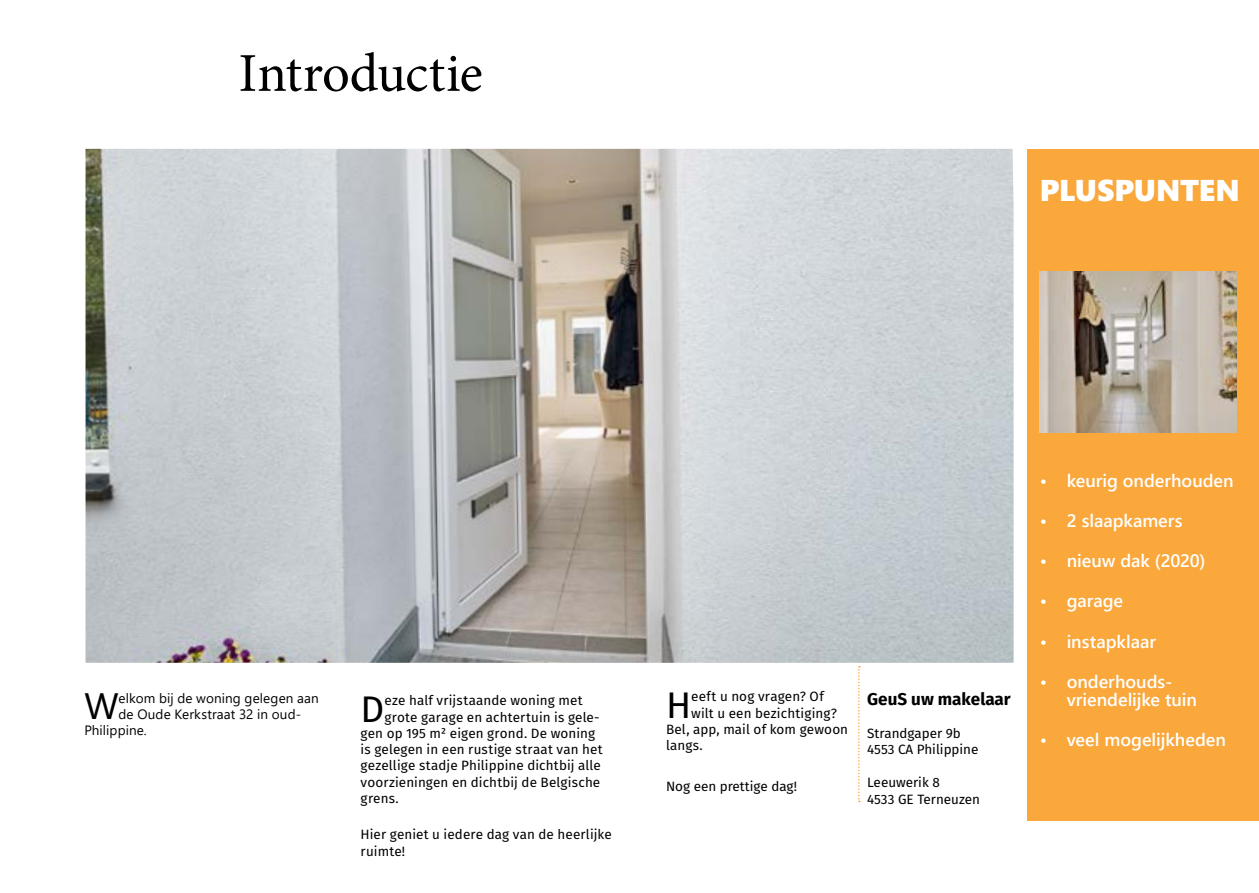
<style>
.page{position:relative;width:1259px;height:893px;background:#fff}
.page>*{position:absolute;margin:0;border:0;box-sizing:border-box;transform-origin:0 0}
.t1{font:54.75px "Minion Pro";letter-spacing:-.015em;color:#000}
.t2{font:37.05px "Fira Sans";color:#000}
.t3{font:36.6px "Segoe UI";color:#000}
.t4{font:30px "Segoe UI Black";letter-spacing:-.01em;color:#fff}
.t5{font:600 18px/18px "Segoe UI";color:#fff}
.t6{font:700 17.1px "Fira Sans";color:#000}
.t7{font:13.5px/16.5px "Fira Sans";letter-spacing:.01em;color:#000}
.t8{font:13.5px "Segoe UI";letter-spacing:.01em;color:#000}
</style>
<div class="page">
<svg style="left:858px;top:666px;width:2px;height:136px"></svg>
<div style="left:1027px;top:149px;width:232px;height:672px;background:#faa73b"></div>
<img style="left:85px;top:149px;width:928px;height:514px">
<img style="left:1040px;top:272px;width:196px;height:160px">
<h1 class="t1" style="left:238px;top:37px;width:246px">Introductie</h1>
<h3 class="t4" style="left:1040px;top:168px;width:201px">PLUSPUNTEN</h3>
<h3 class="t3" style="left:84px;top:672px;width:36px">W</h3>
<p class="t8" style="left:119px;top:685px;width:202px">elkom bij de woning gelegen aan</p>
<p class="t8" style="left:119px;top:702px;width:184px">de Oude Kerkstraat 32 in oud-</p>
<p class="t8" style="left:84px;top:718px;width:64px">Philippine.</p>
<h2 class="t2" style="left:361px;top:681px;width:25px">D</h2>
<p class="t7" style="left:384px;top:692px;width:200px">eze half vrijstaande woning met</p>
<p class="t7" style="left:384px;top:708px;width:217px">grote garage en achtertuin is gele-</p>
<p class="t7" style="left:361px;top:725px;width:236px">gen op 195 m² eigen grond. De woning</p>
<p class="t7" style="left:361px;top:741px;width:243px">is gelegen in een rustige straat van het</p>
<p class="t7" style="left:361px;top:757px;width:242px">gezellige stadje Philippine dichtbij alle</p>
<p class="t7" style="left:361px;top:773px;width:241px">voorzieningen en dichtbij de Belgische</p>
<p class="t7" style="left:361px;top:789px;width:40px">grens.</p>
<p class="t7" style="left:361px;top:826px;width:253px">Hier geniet u iedere dag van de heerlijke ruimte!</p>
<h2 class="t2" style="left:666px;top:677px;width:27px">H</h2>
<p class="t7" style="left:691px;top:688px;width:134px">eeft u nog vragen? Of</p>
<p class="t7" style="left:691px;top:704px;width:147px">wilt u een bezichtiging?</p>
<p class="t7" style="left:666px;top:720px;width:184px">Bel, app, mail of kom gewoon</p>
<p class="t7" style="left:666px;top:737px;width:38px">langs.</p>
<p class="t7" style="left:666px;top:777px;width:132px">Nog een prettige dag!</p>
<p class="t6" style="left:867px;top:684px;width:145px">GeuS uw makelaar</p>
<p class="t7" style="left:867px;top:724px;width:113px">Strandgaper 9b<br>4553 CA Philippine</p>
<p class="t7" style="left:867px;top:774px;width:114px">Leeuwerik 8<br>4533 GE Terneuzen</p>
<h3 class="t5" style="left:1039px;top:470px;width:195px">• keurig onderhouden</h3>
<h3 class="t5" style="left:1039px;top:510px;width:144px">• 2 slaapkamers</h3>
<h3 class="t5" style="left:1039px;top:550px;width:167px">• nieuw dak (2020)</h3>
<h3 class="t5" style="left:1039px;top:590px;width:85px">• garage</h3>
<h3 class="t5" style="left:1039px;top:631px;width:118px">• instapklaar</h3>
<h3 class="t5" style="left:1066px;top:671px;width:132px;text-indent:-27px">• onderhouds&shy;vriendelijke tuin</h3>
<h3 class="t5" style="left:1039px;top:729px;width:188px">• veel mogelijkheden</h3>
</div>
